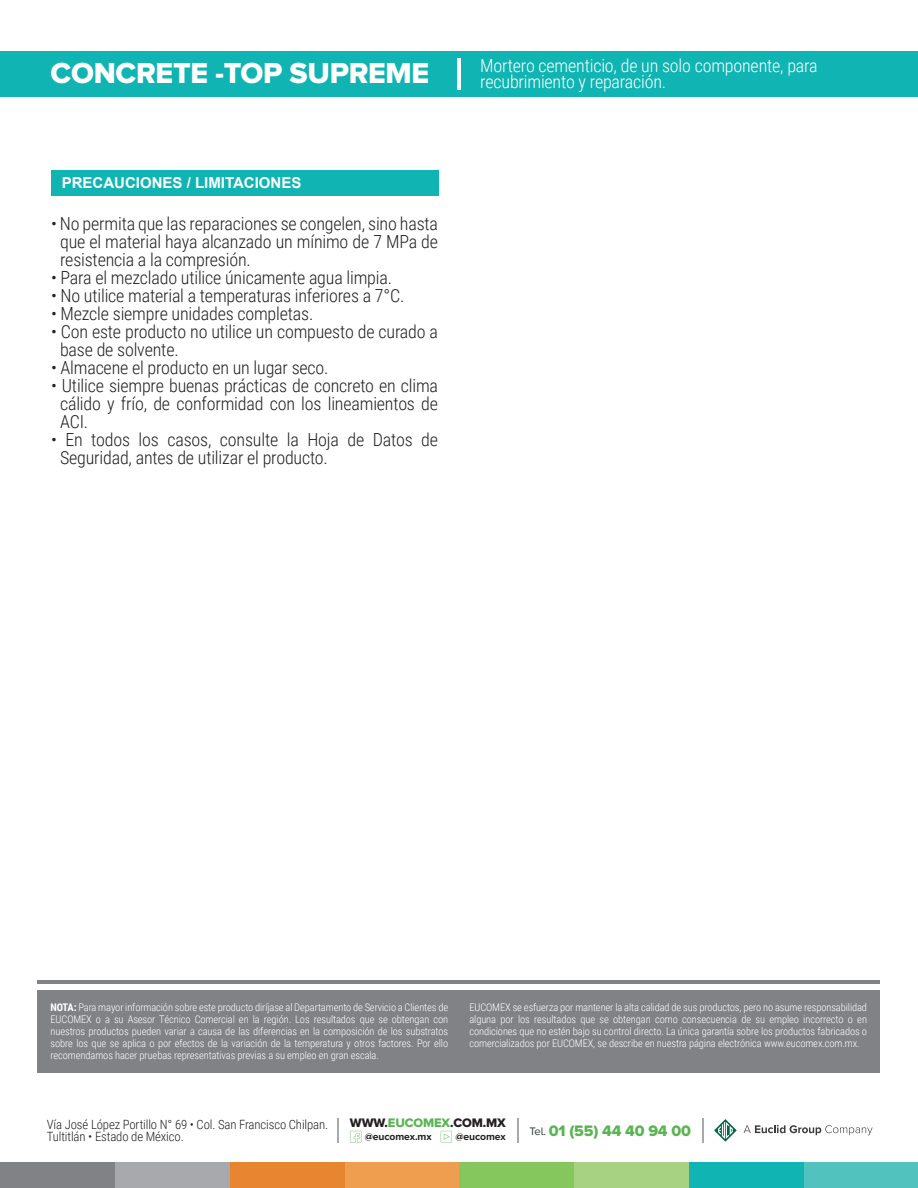
<style>
.page{position:relative;width:918px;height:1188px;background:#fff}
.page>*{position:absolute;margin:0;border:0;box-sizing:border-box;transform-origin:0 0}
.t1{font:30px "Proxima Nova A Extrabld";letter-spacing:-.01em;color:#fff}
.t2{font:300 18px/18px "Roboto Condensed";letter-spacing:-.01em;color:#231f20;text-align:justify}
.t3{font:300 18px/16.5px "Roboto Condensed";letter-spacing:-.01em;color:#fff}
.t4{font:15.75px "Proxima Nova A Extrabld";letter-spacing:-.01em;color:#5ab453}
.t5{font:700 15px "Arial";color:#fff}
.t6{font:300 12.75px/12.8px "Roboto Condensed";letter-spacing:-.01em;color:#231f20}
.t7{font:12.75px "Proxima Nova A Extrabld";letter-spacing:-.01em;color:#231f20}
.t8{font:300 10.5px/12px "Roboto Condensed";letter-spacing:-.01em;color:#fff;text-align:justify}
.t9{font:700 10.35px "Proxima Nova A";letter-spacing:-.01em;color:#231f20}
.s1{font-weight:700}
.s2{color:#5ab453}
.s3{font-family:"Proxima Nova A";font-size:11.25px;color:#333739}
</style>
<div class="page">
<div style="left:51px;top:170px;width:387px;height:26px;background:#10b5b3"></div>
<div style="left:0;top:51px;width:918px;height:45px;background:#10b5b3"></div>
<hr style="left:457px;top:58px;width:4px;height:31px;background:#fff">
<div style="left:804px;top:1162px;width:114px;height:26px;background:#52c2bf"></div>
<div style="left:689px;top:1162px;width:115px;height:26px;background:#10b5b3"></div>
<div style="left:574px;top:1162px;width:115px;height:26px;background:#a6d281"></div>
<div style="left:459px;top:1162px;width:115px;height:26px;background:#85c65d"></div>
<div style="left:345px;top:1162px;width:114px;height:26px;background:#ee9e4e"></div>
<div style="left:230px;top:1162px;width:115px;height:26px;background:#e88530"></div>
<div style="left:115px;top:1162px;width:115px;height:26px;background:#a8a9ad"></div>
<div style="left:0;top:1162px;width:115px;height:26px;background:#808285"></div>
<svg style="left:714px;top:1119px;width:23px;height:23px"></svg>
<svg style="left:744px;top:1125px;width:129px;height:10px"></svg>
<svg style="left:441px;top:1131px;width:11px;height:12px"></svg>
<svg style="left:350px;top:1131px;width:11px;height:12px"></svg>
<svg style="left:702px;top:1118px;width:1px;height:25px"></svg>
<svg style="left:517px;top:1118px;width:1px;height:25px"></svg>
<hr style="left:337px;top:1118px;width:2px;height:25px;background:#a8a9ad">
<div style="left:37px;top:990px;width:843px;height:82px;background:#808285"></div>
<hr style="left:37px;top:980px;width:843px;height:3px;background:#808285">
<h1 class="t1" style="left:51px;top:56px;width:380px">CONCRETE -TOP SUPREME</h1>
<h2 class="t3" style="left:480px;top:56px;width:339px">Mortero cementicio, de un solo componente, para recubrimiento y reparación.</h2>
<h3 class="t5" style="left:62px;top:172px;width:241px">PRECAUCIONES / LIMITACIONES</h3>
<h2 class="t2" style="left:60px;top:214px;width:380px;text-indent:-9px">• No permita que las reparaciones se congelen, sino hasta que el material haya alcanzado un mínimo de 7 MPa de resistencia a la compresión.</h2>
<h2 class="t2" style="left:51px;top:268px;width:342px">• Para el mezclado utilice únicamente agua limpia.</h2>
<h2 class="t2" style="left:51px;top:286px;width:355px">• No utilice material a temperaturas inferiores a 7°C.</h2>
<h2 class="t2" style="left:51px;top:304px;width:264px">• Mezcle siempre unidades completas.</h2>
<h2 class="t2" style="left:60px;top:322px;width:380px;text-indent:-9px">• Con este producto no utilice un compuesto de curado a base de solvente.</h2>
<h2 class="t2" style="left:51px;top:358px;width:279px">• Almacene el producto en un lugar seco.</h2>
<h2 class="t2" style="left:60px;top:376px;width:380px;text-indent:-9px">• Utilice siempre buenas prácticas de concreto en clima cálido y frío, de conformidad con los lineamientos de ACI.</h2>
<h2 class="t2" style="left:60px;top:430px;width:380px;text-indent:-9px">• En todos los casos, consulte la Hoja de Datos de<br>Seguridad, antes de utilizar el producto.</h2>
<p class="t8" style="left:51px;top:1001px;width:399px"><span class="s1">NOTA:</span> Para mayor información sobre este producto diríjase al Departamento de Servicio a Clientes de EUCOMEX o a su Asesor Técnico Comercial en la región. Los resultados que se obtengan con nuestros productos pueden variar a causa de las diferencias en la composición de los substratos sobre los que se aplica o por efectos de la variación de la temperatura y otros factores. Por ello recomendamos hacer pruebas representativas previas a su empleo en gran escala.</p>
<p class="t8" style="left:469px;top:1001px;width:399px">EUCOMEX se esfuerza por mantener la alta calidad de sus productos, pero no asume responsabilidad alguna por los resultados que se obtengan como consecuencia de su empleo incorrecto o en condiciones que no estén bajo su control directo. La única garantía sobre los productos fabricados o comercializados por EUCOMEX, se describe en nuestra página electrónica www.eucomex.com.mx.</p>
<p class="t7" style="left:350px;top:1115px;width:157px">WWW.<span class="s2">EUCOMEX</span>.COM.MX</p>
<p class="t9" style="left:365px;top:1131px;width:68px">@eucomex.mx</p>
<p class="t9" style="left:456px;top:1131px;width:52px">@eucomex</p>
<p class="t6" style="left:47px;top:1117px;width:283px">Vía José López Portillo N° 69 • Col. San Francisco Chilpan.<br>Tultitlán • Estado de México.</p>
<h3 class="t4" style="left:529px;top:1121px;width:163px"><span class="s3">Tel.</span> 01 (55) 44 40 94 00</h3>
</div>
